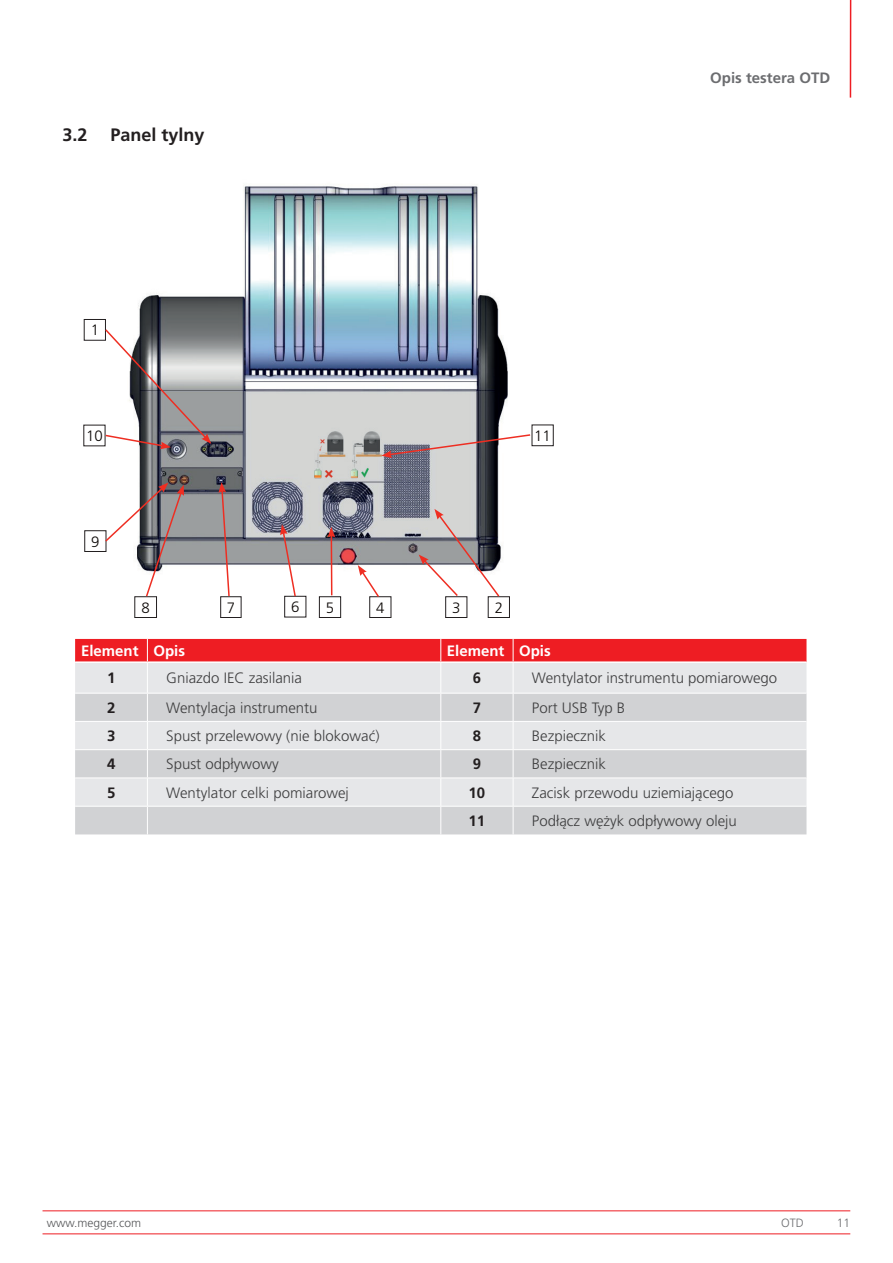
<style>
.page{position:relative;width:893px;height:1263px;background:#fff}
.page>*{position:absolute;margin:0;border:0;box-sizing:border-box;transform-origin:0 0}
.t1{font:700 18px "Frutiger LT Pro";color:#231f20}
.t2{font:300 15px "Frutiger LT Pro";color:#3e3e3f}
.t3{font:700 15px "Frutiger LT Pro";color:#fff}
.t4{font:700 15px "Frutiger LT Pro";color:#6c6d70}
.t5{font:300 15px "Frutiger LT Pro";color:#0c0806}
.t6{font:700 15px "Frutiger LT Pro";color:#231f20}
.t7{font:300 12px "Frutiger LT Pro";color:#57585a}
.t8{font:300 12px "Frutiger LT Pro";color:#6c6d70}
</style>
<div class="page">
<hr style="left:43px;top:1210px;width:807px;height:1px;background:#ee1d23">
<hr style="left:43px;top:1233px;width:807px;height:1px;background:#ee1d23">
<hr style="left:850px;top:0;width:1px;height:98px;background:#ee1d23">
<div style="left:85px;top:530px;width:21px;height:22px;border:1px solid #231f20"></div>
<div style="left:370px;top:596px;width:21px;height:22px;border:1px solid #231f20"></div>
<div style="left:135px;top:596px;width:22px;height:22px;border:1px solid #231f20"></div>
<img style="left:138px;top:186px;width:370px;height:388px">
<div style="left:84px;top:319px;width:22px;height:21px;border:1px solid #231f20"></div>
<div style="left:445px;top:596px;width:22px;height:22px;border:1px solid #231f20"></div>
<div style="left:488px;top:596px;width:22px;height:22px;border:1px solid #231f20"></div>
<div style="left:220px;top:596px;width:21px;height:22px;border:1px solid #231f20"></div>
<div style="left:284px;top:596px;width:22px;height:21px;border:1px solid #231f20"></div>
<div style="left:319px;top:596px;width:22px;height:22px;border:1px solid #231f20"></div>
<svg style="left:104px;top:328px;width:107px;height:121px"></svg>
<svg style="left:358px;top:565px;width:22px;height:34px"></svg>
<svg style="left:104px;top:483px;width:80px;height:115px"></svg>
<svg style="left:218px;top:482px;width:13px;height:115px"></svg>
<svg style="left:419px;top:509px;width:82px;height:89px"></svg>
<svg style="left:280px;top:524px;width:17px;height:74px"></svg>
<hr style="left:331px;top:535px;width:1px;height:60px;background:#ee2e22">
<svg style="left:328px;top:527px;width:7px;height:10px"></svg>
<svg style="left:381px;top:433px;width:151px;height:25px"></svg>
<div style="left:75px;top:663px;width:731px;height:30px;background:#e6e7e9"></div>
<svg style="left:75px;top:694px;width:731px;height:140px;background:#d9dadc"></svg>
<div style="left:75px;top:639px;width:731px;height:22px;background:#ee1d23"></div>
<hr style="left:147px;top:663px;width:1px;height:30px;background:#fff">
<hr style="left:440px;top:663px;width:1px;height:30px;background:#fff">
<hr style="left:513px;top:663px;width:1px;height:30px;background:#fff">
<hr style="left:75px;top:721px;width:72px;height:1px;background:#fff">
<hr style="left:147px;top:721px;width:294px;height:1px;background:#fff">
<hr style="left:441px;top:721px;width:72px;height:1px;background:#fff">
<hr style="left:513px;top:721px;width:293px;height:1px;background:#fff">
<hr style="left:75px;top:749px;width:72px;height:1px;background:#fff">
<hr style="left:147px;top:749px;width:294px;height:1px;background:#fff">
<hr style="left:441px;top:749px;width:72px;height:1px;background:#fff">
<hr style="left:513px;top:749px;width:293px;height:1px;background:#fff">
<hr style="left:75px;top:777px;width:72px;height:1px;background:#fff">
<hr style="left:147px;top:777px;width:294px;height:1px;background:#fff">
<hr style="left:441px;top:777px;width:72px;height:1px;background:#fff">
<hr style="left:513px;top:777px;width:293px;height:1px;background:#fff">
<hr style="left:75px;top:806px;width:72px;height:1px;background:#fff">
<hr style="left:147px;top:806px;width:294px;height:1px;background:#fff">
<svg style="left:147px;top:693px;width:1px;height:141px"></svg>
<hr style="left:441px;top:806px;width:72px;height:1px;background:#fff">
<svg style="left:440px;top:693px;width:1px;height:141px"></svg>
<hr style="left:513px;top:806px;width:293px;height:1px;background:#fff">
<svg style="left:513px;top:693px;width:1px;height:141px"></svg>
<p class="t1" style="left:62px;top:124px;width:27px">3.2</p>
<p class="t1" style="left:110px;top:124px;width:96px">Panel tylny</p>
<p class="t5" style="left:91px;top:322px;width:10px">1</p>
<p class="t5" style="left:86px;top:427px;width:18px">10</p>
<p class="t5" style="left:91px;top:533px;width:10px">9</p>
<p class="t5" style="left:227px;top:599px;width:10px">7</p>
<p class="t5" style="left:291px;top:598px;width:10px">6</p>
<p class="t5" style="left:326px;top:599px;width:10px">5</p>
<p class="t5" style="left:141px;top:599px;width:10px">8</p>
<p class="t5" style="left:376px;top:599px;width:10px">4</p>
<p class="t5" style="left:534px;top:427px;width:18px">11</p>
<p class="t5" style="left:452px;top:599px;width:10px">3</p>
<p class="t5" style="left:495px;top:599px;width:10px">2</p>
<p class="t4" style="left:710px;top:68px;width:122px">Opis testera OTD</p>
<p class="t3" style="left:81px;top:642px;width:105px">Element Opis</p>
<p class="t3" style="left:447px;top:642px;width:105px">Element Opis</p>
<p class="t6" style="left:107px;top:669px;width:10px">1</p>
<p class="t2" style="left:166px;top:669px;width:137px">Gniazdo IEC zasilania</p>
<p class="t6" style="left:473px;top:669px;width:10px">6</p>
<p class="t2" style="left:532px;top:669px;width:247px">Wentylator instrumentu pomiarowego</p>
<p class="t6" style="left:107px;top:699px;width:10px">2</p>
<p class="t2" style="left:166px;top:699px;width:153px">Wentylacja instrumentu</p>
<p class="t6" style="left:473px;top:699px;width:10px">7</p>
<p class="t2" style="left:532px;top:699px;width:95px">Port USB Typ B</p>
<p class="t6" style="left:107px;top:727px;width:10px">3</p>
<p class="t2" style="left:166px;top:727px;width:215px">Spust przelewowy (nie blokować)</p>
<p class="t6" style="left:473px;top:727px;width:10px">8</p>
<p class="t2" style="left:532px;top:727px;width:76px">Bezpiecznik</p>
<p class="t6" style="left:107px;top:755px;width:10px">4</p>
<p class="t2" style="left:166px;top:755px;width:114px">Spust odpływowy</p>
<p class="t6" style="left:473px;top:755px;width:10px">9</p>
<p class="t2" style="left:532px;top:755px;width:76px">Bezpiecznik</p>
<p class="t6" style="left:107px;top:783px;width:10px">5</p>
<p class="t2" style="left:166px;top:784px;width:184px">Wentylator celki pomiarowej</p>
<p class="t6" style="left:469px;top:783px;width:18px">10</p>
<p class="t2" style="left:532px;top:784px;width:203px">Zacisk przewodu uziemiającego</p>
<p class="t6" style="left:469px;top:812px;width:18px">11</p>
<p class="t2" style="left:532px;top:812px;width:207px">Podłącz wężyk odpływowy oleju</p>
<p class="t7" style="left:47px;top:1216px;width:96px">www.megger.com</p>
<p class="t8" style="left:781px;top:1216px;width:24px">OTD</p>
<p class="t8" style="left:837px;top:1216px;width:15px">11</p>
</div>
